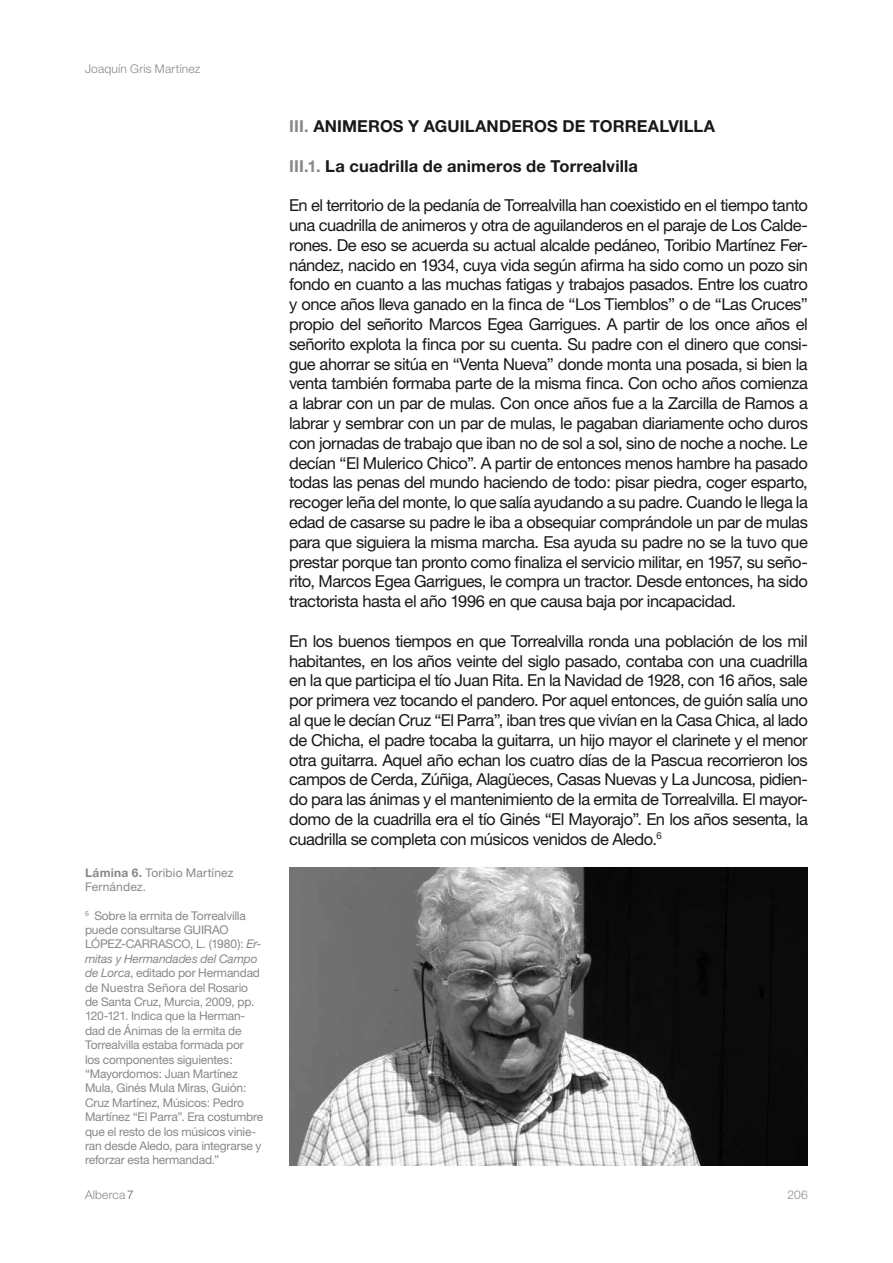
<style>
.page{position:relative;width:893px;height:1263px;background:#fff}
.page>*{position:absolute;margin:0;border:0;box-sizing:border-box;transform-origin:0 0}
.t1{font:16.5px/19.8px "Helvetica Neue";letter-spacing:-.03em;color:#1a171c;text-align:justify}
.t2{font:700 16.5px "Helvetica Neue";letter-spacing:.01em;color:#1a171c}
.t3{font:12px/14.4px "Helvetica Neue";letter-spacing:-.015em;color:#87888a}
.t4{font:12px/14.4px "Helvetica Neue";letter-spacing:.01em;color:#87888a}
.t5{font:300 12px "Helvetica Neue";letter-spacing:.015em;color:#87888a}
.s1{font-weight:700}
.s2{font-style:italic}
.s3{color:#87888a}
.s4{color:#58585a}
</style>
<div class="page">
<img style="left:289px;top:868px;width:519px;height:297px">
<p class="t5" style="left:85px;top:62px;width:117px">Joaquín Gris Martínez</p>
<p class="t4" style="left:85px;top:865px;width:150px"><span class="s1">Lámina 6.</span> Toribio Martínez<br>Fernández.</p>
<p class="t3" style="left:85px;top:908px;width:180px"><sup>6</sup> Sobre la ermita de Torrealvilla puede consultarse GUIRAO<br>LÓPEZ-CARRASCO, L. (1980): <span class="s2">Er&shy;mitas y Hermandades del Campo de Lorca</span>, editado por Hermandad de Nuestra Señora del Rosario de Santa Cruz, Murcia, 2009, pp.<br>120-121. Indica que la Herman&shy;dad de Ánimas de la ermita de<br>Torrealvilla estaba formada por<br>los componentes siguientes: “Mayordomos: Juan Martínez<br>Mula, Ginés Mula Miras, Guión:<br>Cruz Martínez, Músicos: Pedro<br>Martínez “El Parra”. Era costumbre que el resto de los músicos vinie&shy;ran desde Aledo, para integrarse y reforzar esta hermandad.”</p>
<p class="t2" style="left:289px;top:116px;width:428px"><span class="s3">III.</span> ANIMEROS Y AGUILANDEROS DE TORREALVILLA</p>
<p class="t2" style="left:289px;top:155px;width:350px"><span class="s3">III.1.</span> La cuadrilla de animeros de Torrealvilla</p>
<p class="t1" style="left:289px;top:195px;width:520px">En el territorio de la pedanía de Torrealvilla han coexistido en el tiempo tanto una cuadrilla de animeros y otra de aguilanderos en el paraje de Los Calde&shy;rones. De eso se acuerda su actual alcalde pedáneo, Toribio Martínez Fer&shy;nández, nacido en 1934, cuya vida según afirma ha sido como un pozo sin fondo en cuanto a las muchas fatigas y trabajos pasados. Entre los cuatro y once años lleva ganado en la finca de “Los Tiemblos” o de “Las Cruces” propio del señorito Marcos Egea Garrigues. A partir de los once años el señorito explota la finca por su cuenta. Su padre con el dinero que consi&shy;gue ahorrar se sitúa en “Venta Nueva” donde monta una posada, si bien la venta también formaba parte de la misma finca. Con ocho años comienza a labrar con un par de mulas. Con once años fue a la Zarcilla de Ramos a labrar y sembrar con un par de mulas, le pagaban diariamente ocho duros con jornadas de trabajo que iban no de sol a sol, sino de noche a noche. Le decían “El Mulerico Chico”. A partir de entonces menos hambre ha pasado todas las penas del mundo haciendo de todo: pisar piedra, coger esparto, recoger leña del monte, lo que salía ayudando a su padre. Cuando le llega la edad de casarse su padre le iba a obsequiar comprándole un par de mulas para que siguiera la misma marcha. Esa ayuda su padre no se la tuvo que prestar porque tan pronto como finaliza el servicio militar, en 1957, su seño&shy;rito, Marcos Egea Garrigues, le compra un tractor. Desde entonces, ha sido tractorista hasta el año 1996 en que causa baja por incapacidad.</p>
<p class="t1" style="left:289px;top:631px;width:520px">En los buenos tiempos en que Torrealvilla ronda una población de los mil habitantes, en los años veinte del siglo pasado, contaba con una cuadrilla en la que participa el tío Juan Rita. En la Navidad de 1928, con 16 años, sale por primera vez tocando el pandero. Por aquel entonces, de guión salía uno al que le decían Cruz “El Parra”, iban tres que vivían en la Casa Chica, al lado de Chicha, el padre tocaba la guitarra, un hijo mayor el clarinete y el menor otra guitarra. Aquel año echan los cuatro días de la Pascua recorrieron los campos de Cerda, Zúñiga, Alagüeces, Casas Nuevas y La Juncosa, pidien&shy;do para las ánimas y el mantenimiento de la ermita de Torrealvilla. El mayor&shy;domo de la cuadrilla era el tío Ginés “El Mayorajo”. En los años sesenta, la cuadrilla se completa con músicos venidos de Aledo.<sup>6</sup></p>
<p class="t5" style="left:85px;top:1187px;width:50px">Alberca <span class="s4">7</span></p>
<p class="t5" style="left:788px;top:1187px;width:22px">206</p>
</div>
